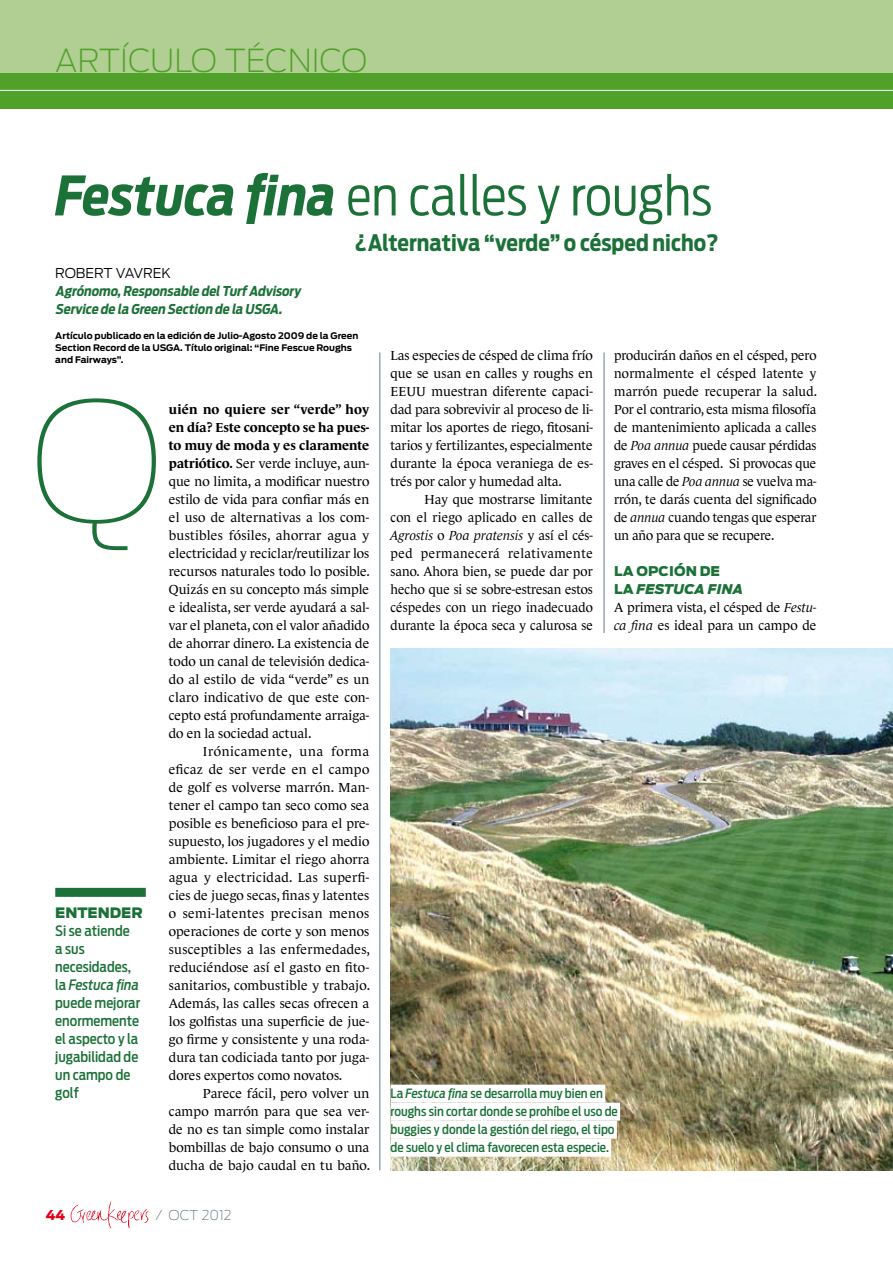
<style>
.page{position:relative;width:893px;height:1263px;background:#fff}
.page>*{position:absolute;margin:0;border:0;box-sizing:border-box;transform-origin:0 0}
.t1{font:100 164.25px "Antenna";color:#1b7137}
.t2{font:300 54px "Antenna Cond";color:#1b7137}
.t3{font:200 31.5px "Antenna";color:#50a129}
.t4{font:700 22.5px "Antenna Cond";color:#1b7137}
.t5{font:500 14.25px/18px "Antenna Cond";color:#1b7137}
.t6{font:900 14.25px "Antenna";color:#1b7137}
.t7{font:italic 700 13.5px/18px "Antenna Cond";letter-spacing:-.04em;color:#1b7137}
.t8{font:300 13.5px "Antenna";color:#000}
.t9{font:200 13.5px "Antenna";color:#697c86}
.t10{font:900 13.5px "Antenna";color:#e2001a}
.t11{font:13.35px/18px "Le Monde Journal";color:#000;text-align:justify}
.t12{font:900 13.35px/18px "Antenna";color:#1b7137}
.t13{font:500 12.75px/18px "Antenna Cond";color:#1b7137}
.t14{font:700 9px/12px "Antenna";color:#000}
.s1{font-weight:700;font-style:italic}
.s2{font-style:italic}
.s3{font-weight:700}
</style>
<div class="page">
<img style="left:70px;top:1201px;width:79px;height:28px">
<div style="left:0;top:0;width:893px;height:108px;background:#50a129"></div>
<div style="left:0;top:0;width:893px;height:72px;background:#b1ce93"></div>
<hr style="left:0;top:90px;width:893px;height:1px;background:#fff">
<hr style="left:380px;top:352px;width:1px;height:818px;background:#697c86">
<hr style="left:604px;top:352px;width:1px;height:281px;background:#697c86">
<div style="left:55px;top:888px;width:91px;height:9px;background:#1b7137"></div>
<img style="left:391px;top:648px;width:502px;height:522px">
<div style="left:391px;top:1085px;width:214px;height:18px;background:#fff"></div>
<div style="left:391px;top:1103px;width:229px;height:18px;background:#fff"></div>
<div style="left:391px;top:1121px;width:226px;height:18px;background:#fff"></div>
<div style="left:391px;top:1139px;width:220px;height:18px;background:#fff"></div>
<h3 class="t3" style="left:55px;top:42px;width:231px">ARTÍCULO TÉCNICO</h3>
<h2 class="t2" style="left:55px;top:164px;width:658px"><span class="s1">Festuca fina</span> en calles y roughs</h2>
<h3 class="t4" style="left:355px;top:230px;width:365px">¿Alternativa “verde” o césped nicho?</h3>
<p class="t8" style="left:55px;top:265px;width:117px">ROBERT VAVREK</p>
<p class="t7" style="left:55px;top:282px;width:249px">Agrónomo,Responsable delTurfAdvisory<br>Service de la Green Section de la USGA.</p>
<p class="t14" style="left:55px;top:330px;width:305px">Artículo publicado en la edición de Julio-Agosto 2009 de la Green<br>Section Record de la USGA. Título original: “Fine Fescue Roughs and Fairways”.</p>
<h1 class="t1" style="left:29px;top:364px;width:136px">Q</h1>
<p class="t6" style="left:55px;top:904px;width:77px">ENTEN DER</p>
<p class="t5" style="left:55px;top:922px;width:86px">Si se atiende a sus necesidades, la <span class="s2">Festuca fina </span>puede mejorar enormemente el aspecto y la jugabilidad de un campo de golf</p>
<p class="t11" style="left:169px;top:400px;width:203px"><span class="s3">uién no quiere ser “verde” hoy en día? Este concepto se ha pues&shy;to muy de moda y es claramente patriótico.</span> Ser verde incluye, aun&shy;que no limita, a modificar nuestro estilo de vida para confiar más en el uso de alternativas a los com&shy;bustibles fósiles, ahorrar agua y electricidad y reciclar/reutilizar los recursos naturales todo lo posible.<br>Quizás en su concepto más simple e idealista, ser verde ayudará a sal&shy;var el planeta, con el valor añadido de ahorrar dinero. La existencia de todo un canal de televisión dedica&shy;do al estilo de vida “verde” es un claro indicativo de que este con&shy;cepto está profundamente arraiga&shy;do en la sociedad actual.</p>
<p class="t11" style="left:169px;top:742px;width:203px;text-indent:34px">Irónicamente, una forma eficaz de ser verde en el campo de golf es volverse marrón. Man&shy;tener el campo tan seco como sea posible es beneficioso para el pre&shy;supuesto, los jugadores y el medio ambiente. Limitar el riego ahorra agua y electricidad. Las superfi&shy;cies de juego secas, finas y latentes o semi-latentes precisan menos operaciones de corte y son menos susceptibles a las enfermedades, reduciéndose así el gasto en fito&shy;sanitarios, combustible y trabajo.<br>Además, las calles secas ofrecen a los golfistas una superficie de jue&shy;go firme y consistente y una roda&shy;dura tan codiciada tanto por juga&shy;dores expertos como novatos.</p>
<p class="t11" style="left:169px;top:1084px;width:203px;text-indent:34px">Parece fácil, pero volver un campo marrón para que sea ver&shy;de no es tan simple como instalar bombillas de bajo consumo o una ducha de bajo caudal en tu baño.</p>
<p class="t10" style="left:46px;top:1207px;width:21px">44</p>
<p class="t9" style="left:156px;top:1207px;width:77px">/ OCT 2012</p>
<p class="t11" style="left:391px;top:346px;width:204px">Las especies de césped de clima frío que se usan en calles y roughs en EEUU muestran diferente capaci&shy;dad para sobrevivir al proceso de li&shy;mitar los aportes de riego, fitosani&shy;tarios y fertilizantes, especialmente durante la época veraniega de es&shy;trés por calor y humedad alta.</p>
<p class="t11" style="left:391px;top:490px;width:204px;text-indent:34px">Hay que mostrarse limitante con el riego aplicado en calles de <span class="s2">Agrostis</span> o <span class="s2">Poa pratensis</span> y así el cés&shy;ped permanecerá relativamente sano. Ahora bien, se puede dar por hecho que si se sobre-estresan estos céspedes con un riego inadecuado durante la época seca y calurosa se</p>
<p class="t11" style="left:614px;top:346px;width:204px">producirán daños en el césped, pero normalmente el césped latente y marrón puede recuperar la salud.<br>Por el contrario, esta misma filosofía de mantenimiento aplicada a calles de <span class="s2">Poa annua</span> puede causar pérdidas graves en el césped. Si provocas que una calle de <span class="s2">Poa annua</span> se vuelva ma&shy;rrón, te darás cuenta del significado de <span class="s2">annua</span> cuando tengas que esperar un año para que se recupere.</p>
<p class="t12" style="left:614px;top:562px;width:130px">LA OPCIÓN DE<br>LA <span class="s2">FESTUCA FINA</span></p>
<p class="t11" style="left:614px;top:598px;width:204px">A primera vista, el césped de <span class="s2">Festu&shy;ca fina</span> es ideal para un campo de</p>
<p class="t13" style="left:391px;top:1084px;width:229px">La <span class="s2">Festuca fina</span> se desarrolla muy bien en roughs sin cortar donde se prohíbe el uso de buggies y donde la gestión del riego, el tipo de suelo y el clima favorecen esta especie.</p>
</div>
